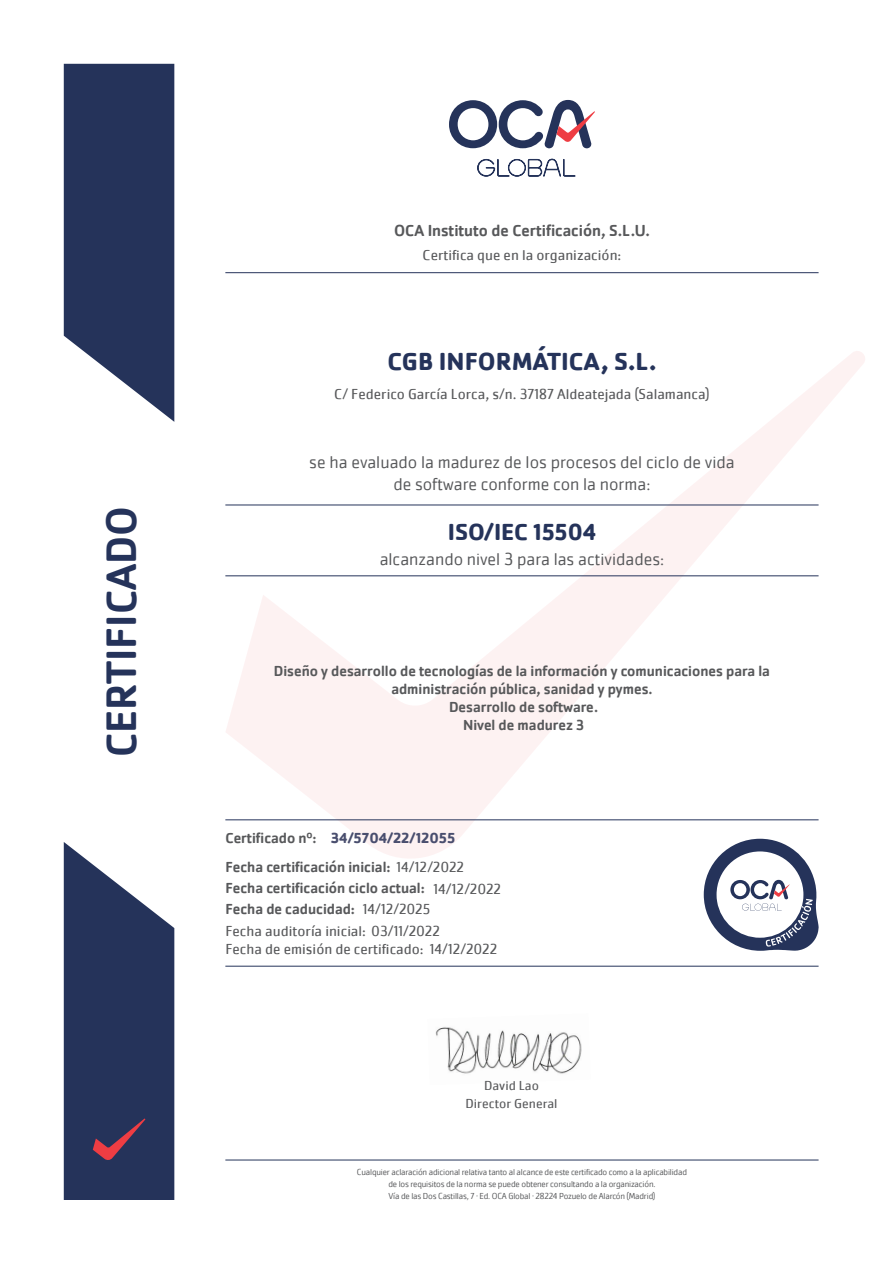
<style>
.page{position:relative;width:893px;height:1263px;background:#fff}
.page>*{position:absolute;margin:0;border:0;box-sizing:border-box;transform-origin:0 0}
.t1{font:500 43.95px "Cachet Pro";color:#25335a}
.t2{font:700 25.5px "Cachet Pro";color:#25335a}
.t3{font:700 24px "Cachet Pro";color:#25335a}
.t4{font:300 18px "Cachet Pro";color:#57585a}
.t5{font:500 16.5px "Cachet Pro";color:#57585a}
.t6{font:500 15px/18px "Cachet Pro";color:#57585a;text-align:center}
.t7{font:15px "Cachet Pro";color:#57585a}
.t8{font:700 15px "Cachet Pro";color:#494e6e}
.t9{font:13.5px "Cachet Pro";color:#57585a}
.t10{font:300 9px "Cachet Pro";letter-spacing:-.02em;color:#57585a}
.s1{font-weight:400}
</style>
<div class="page">
<svg style="left:225px;top:351px;width:640px;height:507px"></svg>
<svg style="left:64px;top:64px;width:110px;height:358px;background:#3f4b6d"></svg>
<svg style="left:449px;top:100px;width:146px;height:48px"></svg>
<svg style="left:477px;top:159px;width:99px;height:18px"></svg>
<svg style="left:64px;top:842px;width:110px;height:358px;background:#414b6d"></svg>
<hr style="left:225px;top:272px;width:594px;height:1px;background:#25335a">
<hr style="left:225px;top:575px;width:594px;height:1px;background:#25335a">
<hr style="left:225px;top:505px;width:594px;height:1px;background:#25335a">
<hr style="left:225px;top:819px;width:594px;height:1px;background:#25335a">
<hr style="left:225px;top:966px;width:594px;height:1px;background:#25335a">
<svg style="left:704px;top:839px;width:115px;height:112px"></svg>
<hr style="left:225px;top:1160px;width:594px;height:1px;background:#25335a">
<img style="left:435px;top:1027px;width:147px;height:47px">
<p class="t1" style="left:96px;top:757px;width:253px;rotate:-90deg">CERTIFICADO</p>
<p class="t5" style="left:394px;top:221px;width:257px">OCA Instituto de Certificación, S.L.U.</p>
<p class="t7" style="left:423px;top:246px;width:200px">Certifica que en la organización:</p>
<p class="t2" style="left:387px;top:345px;width:270px">CGB INFORMÁTICA, S.L.</p>
<p class="t7" style="left:334px;top:385px;width:377px">C/ Federico García Lorca, s/n. 37187 Aldeatejada (Salamanca)</p>
<p class="t4" style="left:309px;top:452px;width:427px">se ha evaluado la madurez de los procesos del ciclo de vida</p>
<p class="t4" style="left:393px;top:473px;width:259px">de software conforme con la norma:</p>
<p class="t3" style="left:448px;top:517px;width:150px">ISO/IEC 15504</p>
<p class="t4" style="left:380px;top:549px;width:286px">alcanzando nivel 3 para las actividades:</p>
<p class="t6" style="left:274px;top:662px;width:498px">Diseño y desarrollo de tecnologías de la información y comunicaciones para la administración pública, sanidad y pymes.</p>
<p class="t6" style="left:449px;top:698px;width:151px">Desarrollo de software.</p>
<p class="t6" style="left:463px;top:716px;width:122px">Nivel de madurez 3</p>
<p class="t8" style="left:331px;top:828px;width:126px">34/5704/22/12055</p>
<p class="t6" style="left:225px;top:829px;width:93px">Certificado nº:</p>
<p class="t6" style="left:225px;top:858px;width:240px">Fecha certificación inicial: <span class="s1">14/12/2022</span></p>
<p class="t6" style="left:225px;top:879px;width:201px">Fecha certificación ciclo actual:</p>
<p class="t6" style="left:225px;top:900px;width:131px">Fecha de caducidad:</p>
<p class="t7" style="left:433px;top:879px;width:69px">14/12/2022</p>
<p class="t7" style="left:363px;top:900px;width:69px">14/12/2025</p>
<p class="t7" style="left:225px;top:922px;width:216px">Fecha auditoría inicial: 03/11/2022</p>
<p class="t7" style="left:225px;top:940px;width:273px">Fecha de emisión de certificado: 14/12/2022</p>
<p class="t9" style="left:484px;top:1078px;width:56px">David Lao</p>
<p class="t9" style="left:466px;top:1095px;width:93px">Director General</p>
<p class="t10" style="left:357px;top:1166px;width:332px">Cualquier aclaración adicional relativa tanto al alcance de este certificado como a la aplicabilidad</p>
<p class="t10" style="left:388px;top:1178px;width:269px">de los requisitos de la norma se puede obtener consultando a la organización.</p>
<p class="t10" style="left:388px;top:1190px;width:268px">Vía de las Dos Castillas, 7 · Ed. OCA Global · 28224 Pozuelo de Alarcón (Madrid)</p>
</div>
